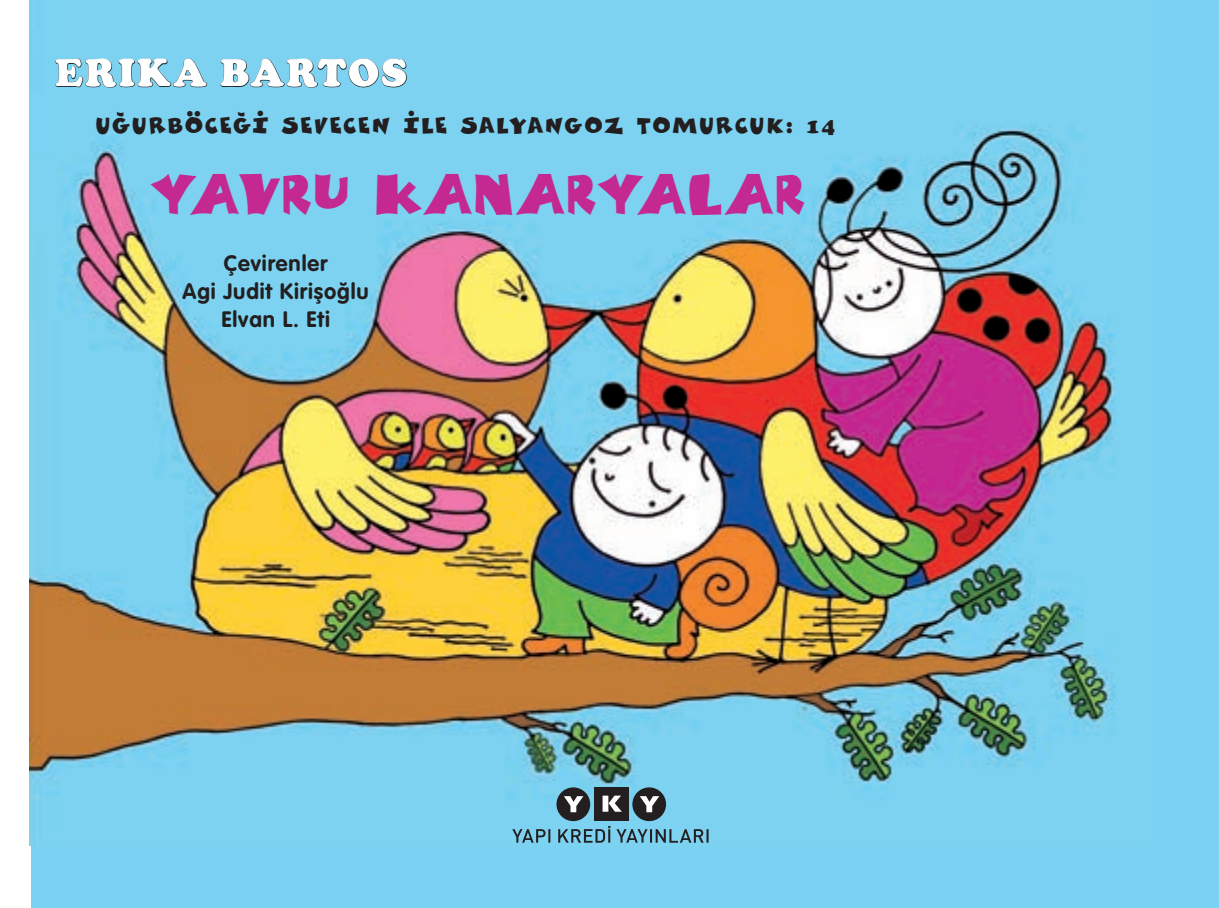
<style>
.page{position:relative;width:1219px;height:908px;background:#fff}
.page>*{position:absolute;margin:0;border:0;box-sizing:border-box;transform-origin:0 0}
.t1{font:44px "Blades";letter-spacing:.07em;color:#c42891}
.t2{font:900 40px "Cooper";letter-spacing:.055em;color:#fff}
.t3{font:22px "Comics Cartoon Reg";letter-spacing:.1em;color:#231f20}
.t4{font:22px/28px "VAG Rounded";letter-spacing:.04em;color:#231f20;text-align:center}
.s1{font-family:"Cooper";font-weight:900}
</style>
<div class="page">
<div style="left:31px;top:0;width:1188px;height:907px;background:#7ad2f2"></div>
<img style="left:30px;top:0;width:1085px;height:845px">
<svg style="left:55px;top:58px;width:153px;height:30px"></svg>
<svg style="left:220px;top:58px;width:187px;height:30px"></svg>
<div style="left:556px;top:787px;width:34px;height:33px;background:#231f20;border-radius:50%"></div>
<svg style="left:564px;top:796px;width:19px;height:15px"></svg>
<div style="left:594px;top:787px;width:35px;height:33px;background:#231f20"></div>
<svg style="left:603px;top:795px;width:18px;height:16px"></svg>
<div style="left:632px;top:787px;width:34px;height:33px;background:#231f20;border-radius:50%"></div>
<svg style="left:640px;top:796px;width:19px;height:15px"></svg>
<svg style="left:512px;top:825px;width:197px;height:17px"></svg>
<h2 class="t2" style="left:55px;top:50px;width:353px">ERIKA BARTOS</h2>
<p class="t3" style="left:96px;top:111px;width:741px">UĞURBÖCEĞİ SEVECEN İLE SALYANGOZ TOMURCUK<span class="s1">: 14</span></p>
<h1 class="t1" style="left:151px;top:177px;width:656px">YAVRU KANARYALAR</h1>
<p class="t4" style="left:183px;top:249px;width:188px">Çevirenler<br>Agi Judit Kirişoğlu<br>Elvan L. Eti</p>
</div>
